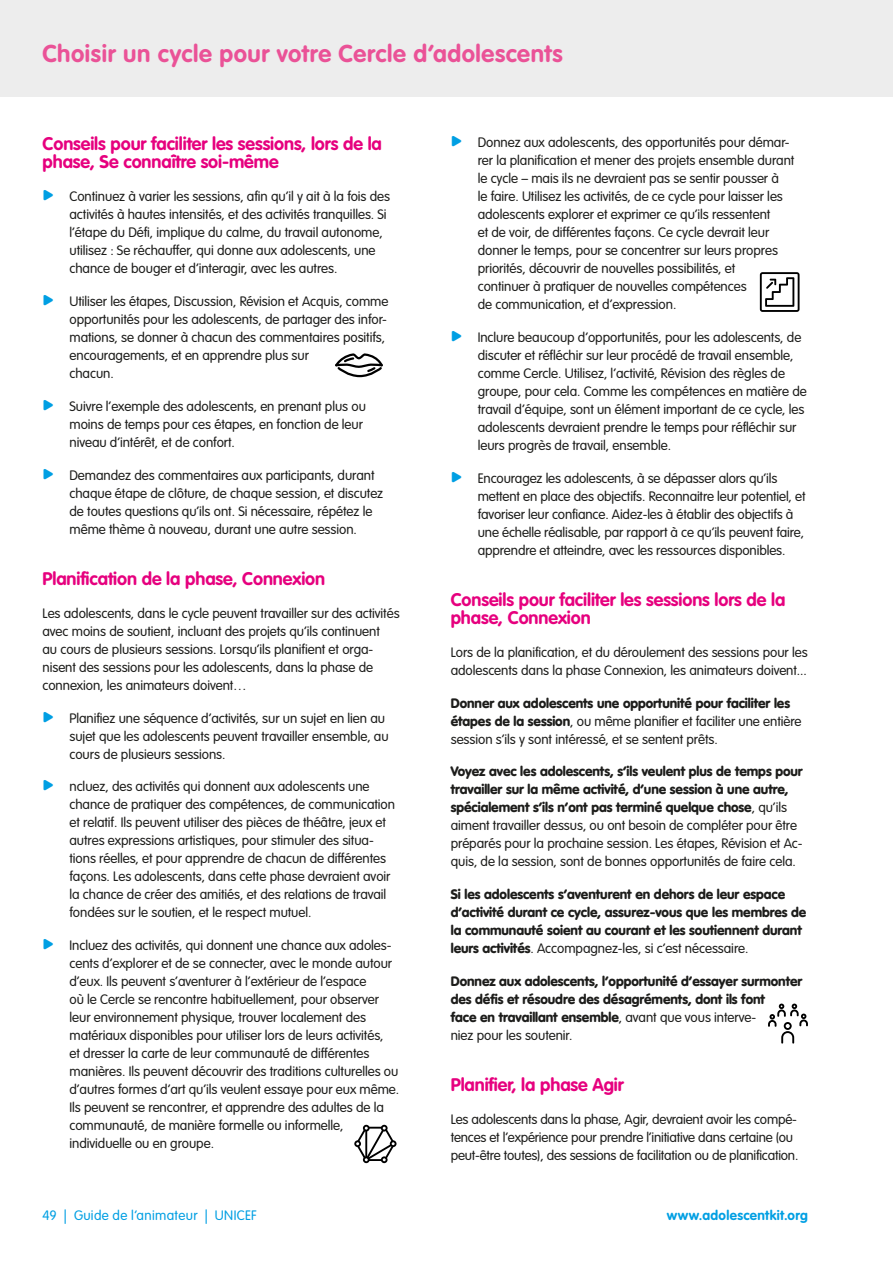
<style>
.page{position:relative;width:893px;height:1263px;background:#fff}
.page>*{position:absolute;margin:0;border:0;box-sizing:border-box;transform-origin:0 0}
.t1{font:700 24px "VAG Rounded";letter-spacing:.025em;color:#ea5297}
.t2{font:700 18px/18px "VAG Rounded";letter-spacing:-.005em;color:#e6007e}
.t3{font:300 13.5px/18px "VAG Rounded";letter-spacing:-.005em;color:#1d1d1b}
.t4{font:900 13.5px/18px "VAG Rounded";letter-spacing:-.005em;color:#1d1d1b}
.t5{font:300 13.5px "VAG Rounded";letter-spacing:.025em;color:#009fe3}
.t6{font:700 13.5px "VAG Rounded";letter-spacing:.025em;color:#009fe3}
.s1{color:#009fe3}
.s2{font-weight:900}
.s3{font-weight:300}
</style>
<div class="page">
<div style="left:0;top:0;width:893px;height:97px;background:#ededed"></div>
<svg style="left:354px;top:1125px;width:42px;height:38px"></svg>
<svg style="left:760px;top:272px;width:39px;height:40px"></svg>
<svg style="left:768px;top:1003px;width:40px;height:40px"></svg>
<svg style="left:335px;top:353px;width:48px;height:24px"></svg>
<h1 class="t1" style="left:43px;top:39px;width:522px">Choisir un cycle pour votre Cercle d’adolescents</h1>
<h2 class="t2" style="left:43px;top:136px;width:341px">Conseils pour faciliter les sessions, lors de la phase, Se connaître soi-même</h2>
<p class="t3" style="left:70px;top:188px;width:322px;text-indent:-27px"><span class="s1">•</span> Continuez à varier les sessions, afin qu’il y ait à la fois des activités à hautes intensités, et des activités tranquilles. Si l’étape du Défi, implique du calme, du travail autonome, utilisez : Se réchauffer, qui donne aux adolescents, une chance de bouger et d’interagir, avec les autres.</p>
<p class="t3" style="left:70px;top:293px;width:320px;text-indent:-27px"><span class="s1">•</span> Utiliser les étapes, Discussion, Révision et Acquis, comme opportunités pour les adolescents, de partager des infor&shy;mations, se donner à chacun des commentaires positifs, encouragements, et en apprendre plus sur<br>chacun.</p>
<p class="t3" style="left:70px;top:398px;width:298px;text-indent:-27px"><span class="s1">•</span> Suivre l’exemple des adolescents, en prenant plus ou moins de temps pour ces étapes, en fonction de leur niveau d’intérêt, et de confort.</p>
<p class="t3" style="left:70px;top:467px;width:315px;text-indent:-27px"><span class="s1">•</span> Demandez des commentaires aux participants, durant chaque étape de clôture, de chaque session, et discutez de toutes questions qu’ils ont. Si nécessaire, répétez le même thème à nouveau, durant une autre session.</p>
<h2 class="t2" style="left:43px;top:570px;width:284px">Planification de la phase, Connexion</h2>
<p class="t3" style="left:43px;top:604px;width:359px">Les adolescents, dans le cycle peuvent travailler sur des activités avec moins de soutient, incluant des projets qu’ils continuent<br>au cours de plusieurs sessions. Lorsqu’ils planifient et orga&shy;nisent des sessions pour les adolescents, dans la phase de connexion, les animateurs doivent…</p>
<p class="t3" style="left:70px;top:709px;width:321px;text-indent:-27px"><span class="s1">•</span> Planifiez une séquence d’activités, sur un sujet en lien au sujet que les adolescents peuvent travailler ensemble, au cours de plusieurs sessions.</p>
<p class="t3" style="left:70px;top:778px;width:327px;text-indent:-27px"><span class="s1">•</span> ncluez, des activités qui donnent aux adolescents une chance de pratiquer des compétences, de communication et relatif. Ils peuvent utiliser des pièces de théâtre, jeux et autres expressions artistiques, pour stimuler des situa&shy;tions réelles, et pour apprendre de chacun de différentes façons. Les adolescents, dans cette phase devraient avoir la chance de créer des amitiés, et des relations de travail fondées sur le soutien, et le respect mutuel.</p>
<p class="t3" style="left:70px;top:937px;width:331px;text-indent:-27px"><span class="s1">•</span> Incluez des activités, qui donnent une chance aux adoles&shy;cents d’explorer et de se connecter, avec le monde autour d’eux. Ils peuvent s’aventurer à l’extérieur de l’espace<br>où le Cercle se rencontre habituellement, pour observer leur environnement physique, trouver localement des matériaux disponibles pour utiliser lors de leurs activités,<br>et dresser la carte de leur communauté de différentes manières. Ils peuvent découvrir des traditions culturelles ou d’autres formes d’art qu’ils veulent essaye pour eux même.<br>Ils peuvent se rencontrer, et apprendre des adultes de la communauté, de manière formelle ou informelle, individuelle ou en groupe.</p>
<p class="t3" style="left:478px;top:134px;width:318px;text-indent:-27px"><span class="s1">•</span> Donnez aux adolescents, des opportunités pour démar&shy;rer la planification et mener des projets ensemble durant le cycle – mais ils ne devraient pas se sentir pousser à<br>le faire. Utilisez les activités, de ce cycle pour laisser les adolescents explorer et exprimer ce qu’ils ressentent<br>et de voir, de différentes façons. Ce cycle devrait leur donner le temps, pour se concentrer sur leurs propres priorités, découvrir de nouvelles possibilités, et<br>continuer à pratiquer de nouvelles compétences<br>de communication, et d’expression.</p>
<p class="t3" style="left:478px;top:329px;width:331px;text-indent:-27px"><span class="s1">•</span> Inclure beaucoup d’opportunités, pour les adolescents, de discuter et réfléchir sur leur procédé de travail ensemble, comme Cercle. Utilisez, l’activité, Révision des règles de groupe, pour cela. Comme les compétences en matière de travail d’équipe, sont un élément important de ce cycle, les adolescents devraient prendre le temps pour réfléchir sur leurs progrès de travail, ensemble.</p>
<p class="t3" style="left:478px;top:470px;width:329px;text-indent:-27px"><span class="s1">•</span> Encouragez les adolescents, à se dépasser alors qu’ils mettent en place des objectifs. Reconnaitre leur potentiel, et favoriser leur confiance. Aidez-les à établir des objectifs à une échelle réalisable, par rapport à ce qu’ils peuvent faire, apprendre et atteindre, avec les ressources disponibles.</p>
<h2 class="t2" style="left:451px;top:591px;width:336px">Conseils pour faciliter les sessions lors de la phase, Connexion</h2>
<p class="t3" style="left:451px;top:643px;width:358px">Lors de la planification, et du déroulement des sessions pour les adolescents dans la phase Connexion, les animateurs doivent...</p>
<p class="t3" style="left:451px;top:694px;width:352px"><span class="s2">Donner aux adolescents une opportunité pour faciliter les étapes de la session</span>, ou même planifier et faciliter une entière session s’ils y sont intéressé, et se sentent prêts.</p>
<p class="t3" style="left:451px;top:763px;width:353px"><span class="s2">Voyez avec les adolescents, s’ils veulent plus de temps pour travailler sur la même activité, d’une session à une autre, spécialement s’ils n’ont pas terminé quelque chose</span>, qu’ils aiment travailler dessus, ou ont besoin de compléter pour être préparés pour la prochaine session. Les étapes, Révision et Ac&shy;quis, de la session, sont de bonnes opportunités de faire cela.</p>
<p class="t4" style="left:451px;top:886px;width:357px">Si les adolescents s’aventurent en dehors de leur espace d’activité durant ce cycle, assurez-vous que les membres de la communauté soient au courant et les soutiennent durant leurs activités<span class="s3">. Accompagnez-les, si c’est nécessaire.</span></p>
<p class="t4" style="left:451px;top:973px;width:353px">Donnez aux adolescents, l’opportunité d’essayer surmonter des défis et résoudre des désagréments, dont ils font<br>face en travaillant ensemble<span class="s3">, avant que vous interve-<br>niez pour les soutenir.</span></p>
<h2 class="t2" style="left:451px;top:1076px;width:175px">Planifier, la phase Agir</h2>
<p class="t3" style="left:451px;top:1111px;width:349px">Les adolescents dans la phase, Agir, devraient avoir les compé&shy;tences et l’expérience pour prendre l’initiative dans certaine (ou peut-être toutes), des sessions de facilitation ou de planification.</p>
<p class="t5" style="left:43px;top:1208px;width:216px">49 | Guide de l’animateur | UNICEF</p>
<p class="t6" style="left:667px;top:1207px;width:143px">www.adolescentkit.org</p>
</div>
